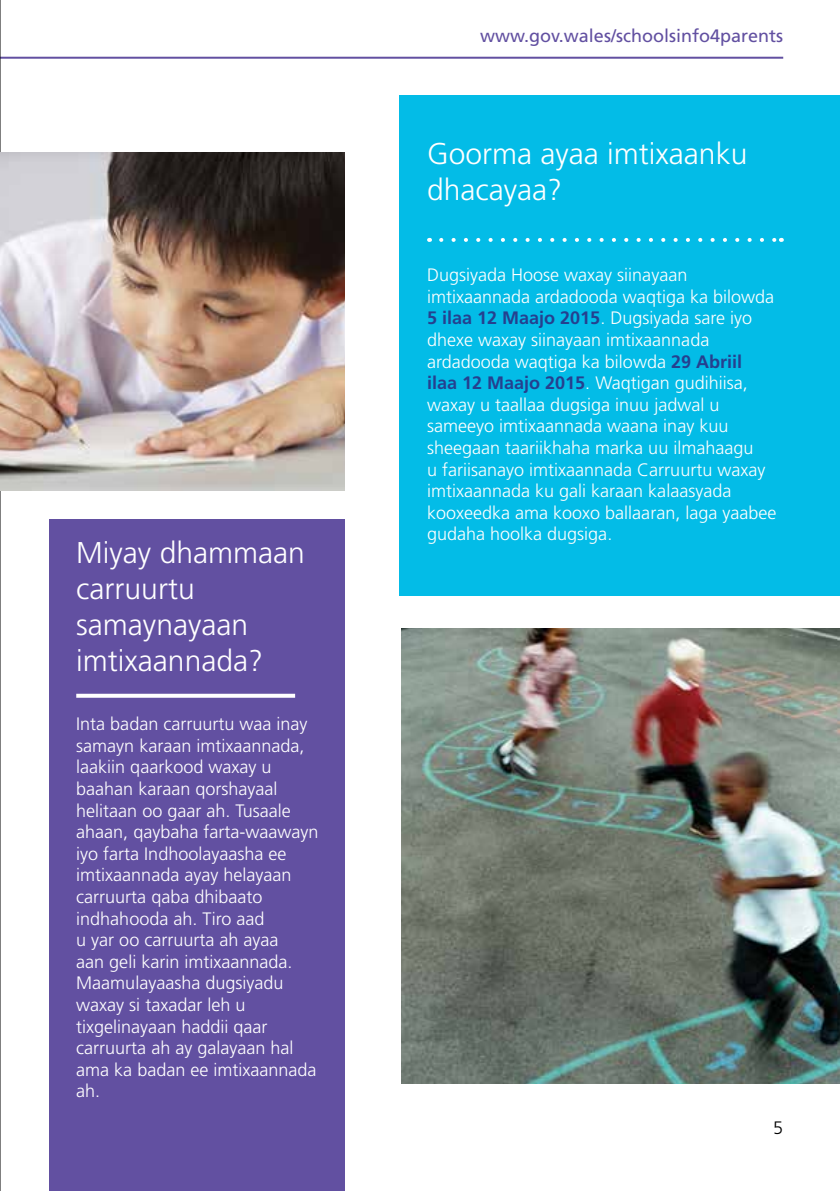
<style>
.page{position:relative;width:840px;height:1191px;background:#fff}
.page>*{position:absolute;margin:0;border:0;box-sizing:border-box;transform-origin:0 0}
.t1{font:300 30px/36px "Frutiger LT Std";color:#fff}
.t2{font:300 18px/21.6px "Frutiger LT Std";color:#fff}
.t3{font:18px "Frutiger LT Std";color:#6250a1}
.t4{font:300 18px "Frutiger LT Std";color:#000}
.s1{font-weight:700;color:#25408f}
</style>
<div class="page">
<hr style="left:0;top:57px;width:782px;height:2px;background:#6250a1">
<hr style="left:0;top:0;width:1px;height:1191px;background:#000">
<div style="left:399px;top:95px;width:440px;height:500px;background:#03bce7"></div>
<div style="left:49px;top:519px;width:295px;height:672px;background:#6250a1"></div>
<svg style="left:441px;top:238px;width:333px;height:4px"></svg>
<svg style="left:76px;top:693px;width:219px;height:4px"></svg>
<img style="left:0;top:153px;width:344px;height:338px">
<img style="left:401px;top:628px;width:438px;height:455px">
<h1 class="t1" style="left:76px;top:535px;width:230px">Miyay dhammaan carruurtu samaynayaan imtixaannada?</h1>
<p class="t2" style="left:76px;top:713px;width:244px">Inta badan carruurtu waa inay samayn karaan imtixaannada, laakiin qaarkood waxay u baahan karaan qorshayaal helitaan oo gaar ah. Tusaale ahaan, qaybaha farta-waawayn iyo farta Indhoolayaasha ee imtixaannada ayay helayaan carruurta qaba dhibaato indhahooda ah. Tiro aad<br>u yar oo carruurta ah ayaa<br>aan geli karin imtixaannada.<br>Maamulayaasha dugsiyadu waxay si taxadar leh u tixgelinayaan haddii qaar carruurta ah ay galayaan hal ama ka badan ee imtixaannada ah.</p>
<p class="t3" style="left:480px;top:25px;width:304px">www.gov.wales/schoolsinfo4parents</p>
<h1 class="t1" style="left:427px;top:136px;width:321px">Goorma ayaa imtixaanku dhacayaa?</h1>
<p class="t2" style="left:427px;top:264px;width:351px">Dugsiyada Hoose waxay siinayaan imtixaannada ardadooda waqtiga ka bilowda <span class="s1">5 ilaa 12 Maajo 2015</span>. Dugsiyada sare iyo dhexe waxay siinayaan imtixaannada ardadooda waqtiga ka bilowda <span class="s1">29 Abriil ilaa 12 Maajo 2015</span>. Waqtigan gudihiisa, waxay u taallaa dugsiga inuu jadwal u sameeyo imtixaannada waana inay kuu sheegaan taariikhaha marka uu ilmahaagu<br>u fariisanayo imtixaannada Carruurtu waxay imtixaannada ku gali karaan kalaasyada kooxeedka ama kooxo ballaaran, laga yaabee gudaha hoolka dugsiga.</p>
<p class="t4" style="left:772px;top:1117px;width:12px">5</p>
</div>
